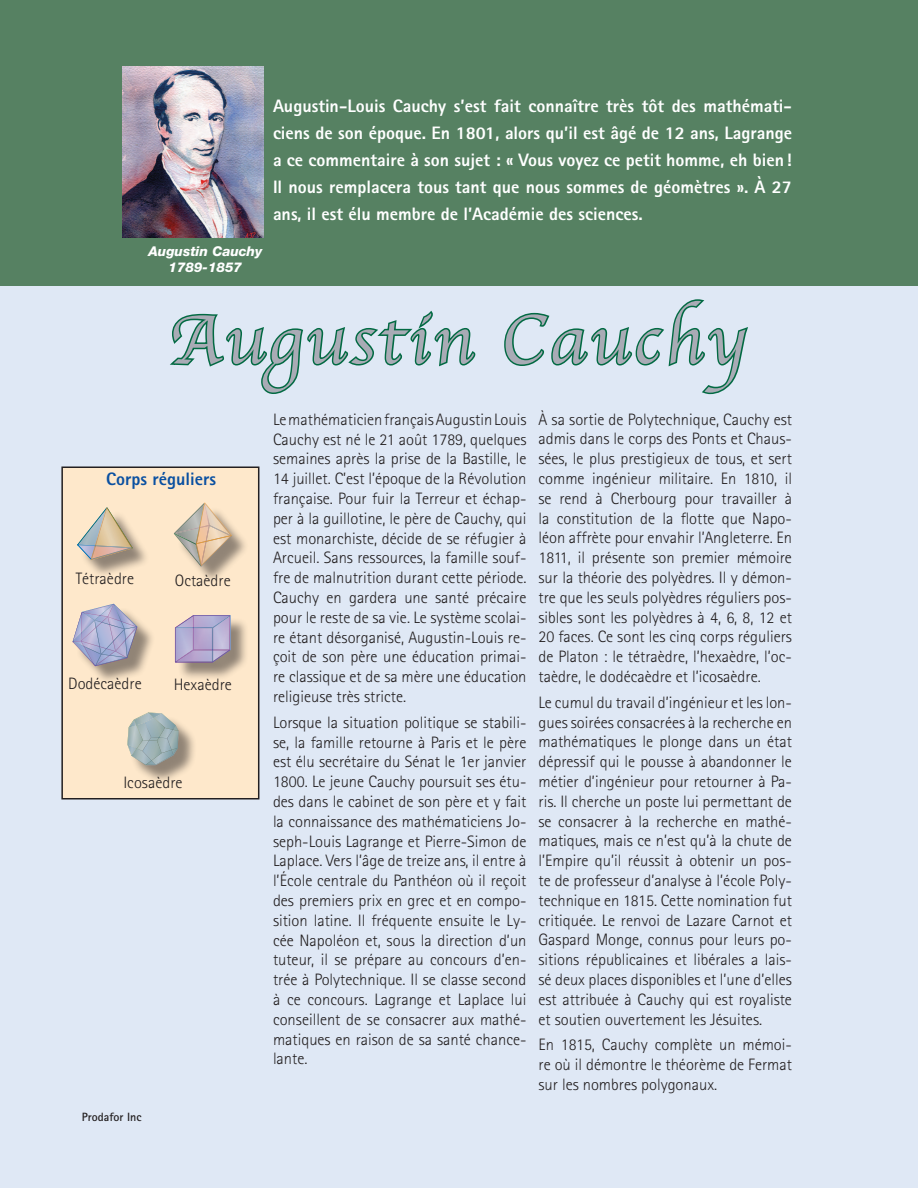
<style>
.page{position:relative;width:918px;height:1188px;background:#dfe8f5}
.page>*{position:absolute;margin:0;border:0;box-sizing:border-box;transform-origin:0 0}
.Titre{font:72px "Apple Chancery";letter-spacing:.05em;color:#a9abb5}
.t1{font:800 18px/27px "Rotis Sans Serif";color:#fff;text-align:justify}
.Sous-titre_2{font:800 18px "Rotis Sans Serif";color:#0a50a1}
.t2{font:300 16.5px/19.8px "Rotis Sans Serif";color:#231f20;text-align:justify}
.Bas_de_photos{font:italic 800 13.5px "Helvetica Neue LT Std";color:#fff}
.t3{font:700 12px "Rotis Sans Serif";color:#231f20}
</style>
<div class="page">
<div style="left:0;top:0;width:918px;height:286px;background:#568162"></div>
<svg style="left:170px;top:310px;width:306px;height:84px"></svg>
<svg style="left:504px;top:299px;width:244px;height:96px"></svg>
<img style="left:123px;top:66px;width:141px;height:172px">
<div style="left:62px;top:467px;width:197px;height:332px;background:#fee8cb"></div>
<div style="left:61px;top:466px;width:198px;height:334px;border:2px solid #231f20"></div>
<div style="left:80px;top:511px;width:70px;height:67px;background:#231f20;opacity:.5"></div>
<svg style="left:77px;top:507px;width:56px;height:54px"></svg>
<div style="left:177px;top:506px;width:73px;height:78px;background:#231f20;opacity:.5"></div>
<svg style="left:174px;top:502px;width:59px;height:65px"></svg>
<div style="left:75px;top:606px;width:80px;height:78px;background:#231f20;opacity:.5"></div>
<svg style="left:73px;top:604px;width:65px;height:63px"></svg>
<div style="left:177px;top:617px;width:72px;height:64px;background:#231f20;opacity:.5"></div>
<svg style="left:175px;top:615px;width:56px;height:47px;background:#b0a5c9"></svg>
<div style="left:130px;top:715px;width:67px;height:69px;background:#231f20;opacity:.5"></div>
<svg style="left:127px;top:713px;width:52px;height:53px;background:#aab6b3"></svg>
<p class="Bas_de_photos" style="left:148px;top:243px;width:116px">Augustin Cauchy</p>
<p class="Bas_de_photos" style="left:169px;top:260px;width:75px">1789-1857</p>
<p class="t1" style="left:273px;top:92px;width:521px">Augustin-Louis Cauchy s’est fait connaître très tôt des mathémati&shy;ciens de son époque. En 1801, alors qu’il est âgé de 12 ans, Lagrange a ce commentaire à son sujet : « Vous voyez ce petit homme, eh bien!<br>Il nous remplacera tous tant que nous sommes de géomètres ». À 27 ans, il est élu membre de l’Académie des sciences.</p>
<p class="Titre" style="left:169px;top:283px;width:578px">Augustin Cauchy</p>
<p class="Sous-titre_2" style="left:106px;top:468px;width:111px">Corps réguliers</p>
<p class="t2" style="left:76px;top:569px;width:60px">Tétraèdre</p>
<p class="t2" style="left:175px;top:570px;width:57px">Octaèdre</p>
<p class="t2" style="left:68px;top:674px;width:75px">Dodécaèdre</p>
<p class="t2" style="left:174px;top:675px;width:60px">Hexaèdre</p>
<p class="t2" style="left:123px;top:773px;width:61px">Icosaèdre</p>
<p class="t3" style="left:82px;top:1110px;width:61px">Prodafor Inc</p>
<p class="t2" style="left:273px;top:409px;width:255px">Le mathématicien français Augustin Louis Cauchy est né le 21 août 1789, quelques semaines après la prise de la Bastille, le 14 juillet. C’est l’époque de la Révolution française. Pour fuir la Terreur et échap&shy;per à la guillotine, le père de Cauchy, qui est monarchiste, décide de se réfugier à Arcueil. Sans ressources, la famille souf&shy;fre de malnutrition durant cette période.<br>Cauchy en gardera une santé précaire pour le reste de sa vie. Le système scolai&shy;re étant désorganisé, Augustin-Louis re&shy;çoit de son père une éducation primai&shy;re classique et de sa mère une éducation religieuse très stricte.</p>
<p class="t2" style="left:273px;top:712px;width:255px">Lorsque la situation politique se stabili&shy;se, la famille retourne à Paris et le père est élu secrétaire du Sénat le 1er janvier 1800. Le jeune Cauchy poursuit ses étu&shy;des dans le cabinet de son père et y fait la connaissance des mathématiciens Jo&shy;seph-Louis Lagrange et Pierre-Simon de Laplace. Vers l’âge de treize ans, il entre à l’École centrale du Panthéon où il reçoit des premiers prix en grec et en compo&shy;sition latine. Il fréquente ensuite le Ly&shy;cée Napoléon et, sous la direction d’un tuteur, il se prépare au concours d’en&shy;trée à Polytechnique. Il se classe second à ce concours. Lagrange et Laplace lui conseillent de se consacrer aux mathé&shy;matiques en raison de sa santé chance&shy;lante.</p>
<p class="t2" style="left:538px;top:409px;width:255px">À sa sortie de Polytechnique, Cauchy est admis dans le corps des Ponts et Chaus&shy;sées, le plus prestigieux de tous, et sert comme ingénieur militaire. En 1810, il se rend à Cherbourg pour travailler à la constitution de la flotte que Napo&shy;léon affrète pour envahir l’Angleterre. En 1811, il présente son premier mémoire sur la théorie des polyèdres. Il y démon&shy;tre que les seuls polyèdres réguliers pos&shy;sibles sont les polyèdres à 4, 6, 8, 12 et 20 faces. Ce sont les cinq corps réguliers de Platon : le tétraèdre, l’hexaèdre, l’oc&shy;taèdre, le dodécaèdre et l’icosaèdre.</p>
<p class="t2" style="left:538px;top:692px;width:255px">Le cumul du travail d’ingénieur et les lon&shy;gues soirées consacrées à la recherche en mathématiques le plonge dans un état dépressif qui le pousse à abandonner le métier d’ingénieur pour retourner à Pa&shy;ris. Il cherche un poste lui permettant de se consacrer à la recherche en mathé&shy;matiques, mais ce n’est qu’à la chute de l’Empire qu’il réussit à obtenir un pos&shy;te de professeur d’analyse à l’école Poly&shy;technique en 1815. Cette nomination fut critiquée. Le renvoi de Lazare Carnot et Gaspard Monge, connus pour leurs po&shy;sitions républicaines et libérales a lais&shy;sé deux places disponibles et l’une d’elles est attribuée à Cauchy qui est royaliste et soutien ouvertement les Jésuites.</p>
<p class="t2" style="left:538px;top:1035px;width:255px">En 1815, Cauchy complète un mémoi&shy;re où il démontre le théorème de Fermat sur les nombres polygonaux.</p>
</div>
